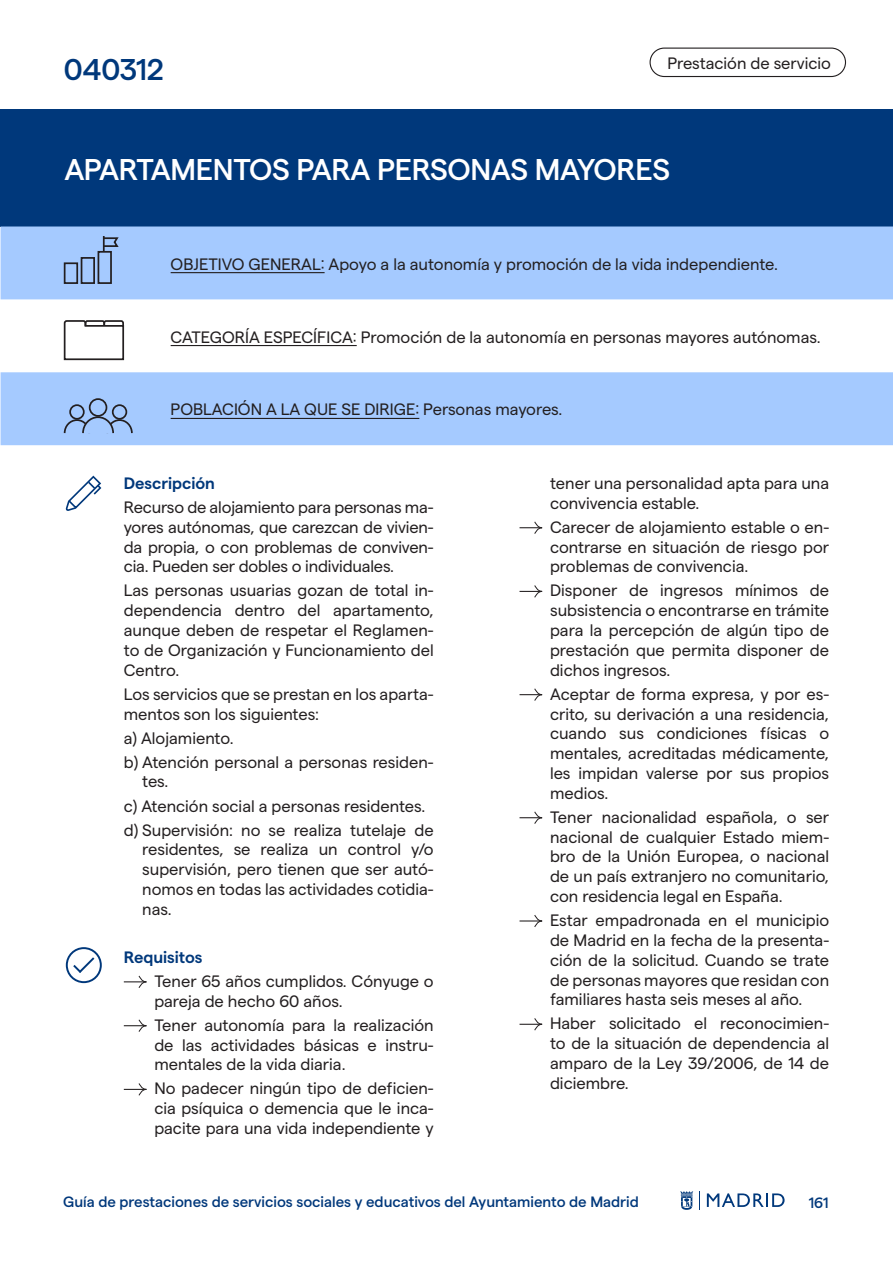
<style>
.page{position:relative;width:893px;height:1263px;background:#fff}
.page>*{position:absolute;margin:0;border:0;box-sizing:border-box;transform-origin:0 0}
.Ficha__Número___Títu{font:500 30px "Matter";letter-spacing:-.01em;color:#fff}
.Ficha__Número___Títu-2{font:500 30px "Matter";color:#00387b}
.Ficha__Texto_destaca{font:16.5px/19.8px "Matter";color:#231f20;text-align:justify}
.Ficha__Cabecera__12p{font:16.5px "Matter";color:#231f20}
.Ficha__Texto_destaca-2{font:600 16.5px "Matter";color:#00387b}
.t1{font:500 15px "Matter";color:#00387b}
</style>
<div class="page">
<svg style="left:699px;top:1191px;width:1px;height:19px"></svg>
<svg style="left:707px;top:1193px;width:78px;height:14px"></svg>
<svg style="left:680px;top:1191px;width:13px;height:19px"></svg>
<div style="left:649px;top:48px;width:197px;height:29px;border:1px solid #231f20;border-radius:14px"></div>
<div style="left:1px;top:109px;width:892px;height:117px;background:#00387b"></div>
<svg style="left:1px;top:226px;width:892px;height:219px;fill:#a5caff"></svg>
<hr style="left:171px;top:272px;width:154px;height:1px;background:#231f20">
<hr style="left:171px;top:345px;width:186px;height:1px;background:#231f20">
<hr style="left:171px;top:418px;width:248px;height:1px;background:#231f20">
<svg style="left:519px;top:521px;width:24px;height:13px"></svg>
<svg style="left:519px;top:585px;width:24px;height:13px"></svg>
<svg style="left:519px;top:688px;width:24px;height:13px"></svg>
<svg style="left:519px;top:811px;width:24px;height:13px"></svg>
<svg style="left:519px;top:915px;width:24px;height:12px"></svg>
<svg style="left:519px;top:1018px;width:24px;height:13px"></svg>
<svg style="left:63px;top:319px;width:62px;height:42px"></svg>
<div style="left:112px;top:404px;width:15px;height:16px;border:2px solid #231f20;border-radius:50%"></div>
<div style="left:69px;top:404px;width:16px;height:16px;border:2px solid #231f20;border-radius:50%"></div>
<div style="left:89px;top:398px;width:18px;height:19px;border:2px solid #231f20;border-radius:50%"></div>
<svg style="left:63px;top:415px;width:71px;height:20px"></svg>
<svg style="left:102px;top:236px;width:18px;height:15px"></svg>
<div style="left:64px;top:262px;width:14px;height:22px;border:2px solid #231f20"></div>
<div style="left:81px;top:257px;width:14px;height:27px;border:2px solid #231f20"></div>
<div style="left:98px;top:251px;width:14px;height:33px;border:2px solid #231f20"></div>
<svg style="left:65px;top:475px;width:37px;height:36px"></svg>
<svg style="left:124px;top:975px;width:23px;height:13px"></svg>
<svg style="left:124px;top:1019px;width:23px;height:13px"></svg>
<svg style="left:124px;top:1083px;width:23px;height:13px"></svg>
<div style="left:66px;top:947px;width:36px;height:36px;border:2px solid #00387b;border-radius:50%"></div>
<svg style="left:71px;top:955px;width:24px;height:20px"></svg>
<p class="Ficha__Número___Títu-2" style="left:64px;top:47px;width:102px">040312</p>
<p class="Ficha__Texto_destaca" style="left:667px;top:52px;width:165px">Prestación de servicio</p>
<p class="Ficha__Número___Títu" style="left:64px;top:147px;width:607px">APARTAMENTOS PARA PERSONAS MAYORES</p>
<p class="Ficha__Cabecera__12p" style="left:171px;top:252px;width:609px">OBJETIVO GENERAL: Apoyo a la autonomía y promoción de la vida independiente.</p>
<p class="Ficha__Cabecera__12p" style="left:171px;top:325px;width:652px">CATEGORÍA ESPECÍFICA: Promoción de la autonomía en personas mayores autónomas.</p>
<p class="Ficha__Cabecera__12p" style="left:171px;top:398px;width:393px">POBLACIÓN A LA QUE SE DIRIGE: Personas mayores.</p>
<p class="Ficha__Texto_destaca-2" style="left:124px;top:471px;width:93px">Descripción</p>
<p class="Ficha__Texto_destaca" style="left:124px;top:496px;width:311px">Recurso de alojamiento para personas ma&shy;yores autónomas, que carezcan de vivien&shy;da propia, o con problemas de conviven&shy;cia. Pueden ser dobles o individuales.</p>
<p class="Ficha__Texto_destaca" style="left:124px;top:579px;width:311px">Las personas usuarias gozan de total in&shy;dependencia dentro del apartamento, aunque deben de respetar el Reglamen&shy;to de Organización y Funcionamiento del Centro.</p>
<p class="Ficha__Texto_destaca" style="left:124px;top:683px;width:311px">Los servicios que se prestan en los aparta&shy;mentos son los siguientes:</p>
<p class="Ficha__Texto_destaca" style="left:124px;top:726px;width:111px">a) Alojamiento.</p>
<p class="Ficha__Texto_destaca" style="left:142px;top:751px;width:293px;text-indent:-18px">b) Atención personal a personas residen&shy;tes.</p>
<p class="Ficha__Texto_destaca" style="left:124px;top:794px;width:303px">c) Atención social a personas residentes.</p>
<p class="Ficha__Texto_destaca" style="left:142px;top:818px;width:293px;text-indent:-18px">d) Supervisión: no se realiza tutelaje de residentes, se realiza un control y/o supervisión, pero tienen que ser autó&shy;nomos en todas las actividades cotidia&shy;nas.</p>
<p class="Ficha__Texto_destaca-2" style="left:124px;top:945px;width:80px">Requisitos</p>
<p class="Ficha__Texto_destaca" style="left:154px;top:970px;width:281px">Tener 65 años cumplidos. Cónyuge o pareja de hecho 60 años.</p>
<p class="Ficha__Texto_destaca" style="left:154px;top:1014px;width:281px">Tener autonomía para la realización de las actividades básicas e instru&shy;mentales de la vida diaria.</p>
<p class="Ficha__Texto_destaca" style="left:154px;top:1077px;width:281px">No padecer ningún tipo de deficien&shy;cia psíquica o demencia que le inca&shy;pacite para una vida independiente y</p>
<p class="Ficha__Texto_destaca" style="left:550px;top:472px;width:281px">tener una personalidad apta para una convivencia estable.</p>
<p class="Ficha__Texto_destaca" style="left:550px;top:516px;width:281px">Carecer de alojamiento estable o en&shy;contrarse en situación de riesgo por problemas de convivencia.</p>
<p class="Ficha__Texto_destaca" style="left:550px;top:579px;width:281px">Disponer de ingresos mínimos de subsistencia o encontrarse en trámite para la percepción de algún tipo de prestación que permita disponer de dichos ingresos.</p>
<p class="Ficha__Texto_destaca" style="left:550px;top:683px;width:281px">Aceptar de forma expresa, y por es&shy;crito, su derivación a una residencia, cuando sus condiciones físicas o mentales, acreditadas médicamente, les impidan valerse por sus propios medios.</p>
<p class="Ficha__Texto_destaca" style="left:550px;top:806px;width:281px">Tener nacionalidad española, o ser nacional de cualquier Estado miem&shy;bro de la Unión Europea, o nacional de un país extranjero no comunitario, con residencia legal en España.</p>
<p class="Ficha__Texto_destaca" style="left:550px;top:909px;width:281px">Estar empadronada en el municipio de Madrid en la fecha de la presenta&shy;ción de la solicitud. Cuando se trate de personas mayores que residan con familiares hasta seis meses al año.</p>
<p class="Ficha__Texto_destaca" style="left:550px;top:1012px;width:281px">Haber solicitado el reconocimien&shy;to de la situación de dependencia al amparo de la Ley 39/2006, de 14 de diciembre.</p>
<p class="t1" style="left:63px;top:1191px;width:577px">Guía de prestaciones de servicios sociales y educativos del Ayuntamiento de Madrid</p>
<p class="t1" style="left:809px;top:1191px;width:21px">161</p>
</div>
